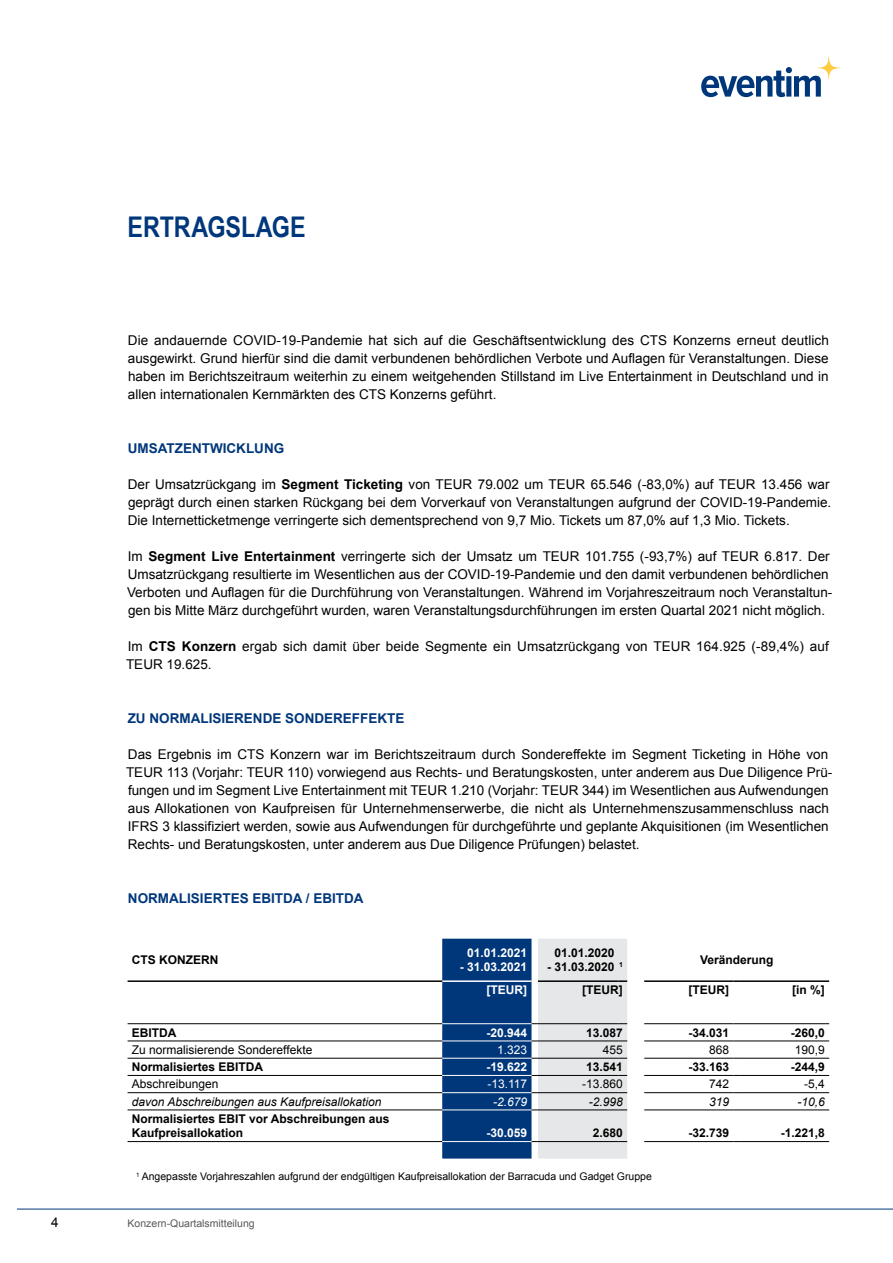
<style>
.page{position:relative;width:893px;height:1263px;background:#fff}
.page>*{position:absolute;margin:0;border:0;box-sizing:border-box;transform-origin:0 0}
.t1{font:700 28.5px "Arial Narrow";letter-spacing:-.005em;color:#00377b}
.t2{font:13.5px/18px "Arial";color:#000}
.t3{font:700 13.5px "Arial";color:#00377b}
.t4{font:700 12px/14.4px "Arial";color:#000}
.t5{font:12px "Arial";color:#000}
.t6{font:italic 12px "Arial";color:#000}
.t7{font:700 12px "Arial";color:#fff}
.t8{font:12px "Arial";color:#fff}
.t9{font:italic 12px "Arial";color:#fff}
.t10{font:10.5px "Arial";color:#000}
.t11{font:10.5px "Arial";color:#58595b}
.s1{font-weight:700}
</style>
<div class="page">
<hr style="left:17px;top:1209px;width:876px;height:1px;background:#00377b">
<svg style="left:701px;top:57px;width:139px;height:40px"></svg>
<hr style="left:128px;top:1023px;width:314px;height:1px;background:#000">
<hr style="left:644px;top:1023px;width:89px;height:1px;background:#000">
<hr style="left:740px;top:1023px;width:89px;height:1px;background:#000">
<hr style="left:128px;top:1040px;width:314px;height:1px;background:#000">
<hr style="left:644px;top:1040px;width:89px;height:1px;background:#000">
<hr style="left:740px;top:1040px;width:89px;height:1px;background:#000">
<hr style="left:128px;top:1058px;width:314px;height:1px;background:#000">
<hr style="left:644px;top:1058px;width:89px;height:1px;background:#000">
<hr style="left:740px;top:1058px;width:89px;height:1px;background:#000">
<hr style="left:128px;top:1075px;width:314px;height:1px;background:#000">
<hr style="left:644px;top:1075px;width:89px;height:1px;background:#000">
<hr style="left:740px;top:1075px;width:89px;height:1px;background:#000">
<hr style="left:128px;top:1092px;width:314px;height:1px;background:#000">
<hr style="left:644px;top:1092px;width:89px;height:1px;background:#000">
<hr style="left:740px;top:1092px;width:89px;height:1px;background:#000">
<hr style="left:128px;top:1109px;width:314px;height:1px;background:#000">
<hr style="left:644px;top:1109px;width:89px;height:1px;background:#000">
<hr style="left:740px;top:1109px;width:89px;height:1px;background:#000">
<hr style="left:128px;top:1141px;width:314px;height:1px;background:#000">
<hr style="left:740px;top:1141px;width:89px;height:1px;background:#000">
<hr style="left:128px;top:980px;width:314px;height:2px;background:#000">
<hr style="left:644px;top:980px;width:89px;height:2px;background:#000">
<svg style="left:733px;top:980px;width:7px;height:2px"></svg>
<hr style="left:740px;top:980px;width:89px;height:2px;background:#000">
<svg style="left:442px;top:939px;width:185px;height:219px;background:#7992b2"></svg>
<hr style="left:644px;top:1141px;width:89px;height:1px;background:#000">
<p class="t2" style="left:51px;top:1213px;width:9px">4</p>
<h1 class="t1" style="left:128px;top:210px;width:180px">ERTRAGSLAGE</h1>
<p class="t2" style="left:128px;top:331px;width:703px;text-align:justify">Die andauernde COVID-19-Pandemie hat sich auf die Geschäftsentwicklung des CTS Konzerns erneut deutlich ausgewirkt. Grund hierfür sind die damit verbundenen behördlichen Verbote und Auflagen für Veranstaltungen. Diese haben im Berichtszeitraum weiterhin zu einem weitgehenden Stillstand im Live Entertainment in Deutschland und in allen internationalen Kernmärkten des CTS Konzerns geführt.</p>
<p class="t3" style="left:128px;top:439px;width:158px">UMSATZENTWICKLUNG</p>
<p class="t2" style="left:128px;top:475px;width:705px">Der Umsatzrückgang im <span class="s1">Segment Ticketing</span> von TEUR 79.002 um TEUR 65.546 (-83,0%) auf TEUR 13.456 war geprägt durch einen starken Rückgang bei dem Vorverkauf von Veranstaltungen aufgrund der COVID-19-Pandemie.<br>Die Internetticketmenge verringerte sich dementsprechend von 9,7 Mio. Tickets um 87,0% auf 1,3 Mio. Tickets.</p>
<p class="t2" style="left:127px;top:547px;width:707px">Im <span class="s1">Segment Live Entertainment</span> verringerte sich der Umsatz um TEUR 101.755 (-93,7%) auf TEUR 6.817. Der Umsatzrückgang resultierte im Wesentlichen aus der COVID-19-Pandemie und den damit verbundenen behördlichen Verboten und Auflagen für die Durchführung von Veranstaltungen. Während im Vorjahreszeitraum noch Veranstaltun&shy;gen bis Mitte März durchgeführt wurden, waren Veranstaltungsdurchführungen im ersten Quartal 2021 nicht möglich.</p>
<p class="t2" style="left:126px;top:637px;width:704px">Im <span class="s1">CTS Konzern</span> ergab sich damit über beide Segmente ein Umsatzrückgang von TEUR 164.925 (-89,4%) auf<br>TEUR 19.625.</p>
<p class="t3" style="left:128px;top:709px;width:278px">ZU NORMALISIERENDE SONDEREFFEKTE</p>
<p class="t2" style="left:126px;top:745px;width:708px">Das Ergebnis im CTS Konzern war im Berichtszeitraum durch Sondereffekte im Segment Ticketing in Höhe von TEUR 113 (Vorjahr: TEUR 110) vorwiegend aus Rechts- und Beratungskosten, unter anderem aus Due Diligence Prü&shy;fungen und im Segment Live Entertainment mit TEUR 1.210 (Vorjahr: TEUR 344) im Wesentlichen aus Aufwendungen aus Allokationen von Kaufpreisen für Unternehmenserwerbe, die nicht als Unternehmenszusammenschluss nach IFRS 3 klassifiziert werden, sowie aus Aufwendungen für durchgeführte und geplante Akquisitionen (im Wesentlichen Rechts- und Beratungskosten, unter anderem aus Due Diligence Prüfungen) belastet.</p>
<p class="t3" style="left:128px;top:889px;width:237px">NORMALISIERTES EBITDA / EBITDA</p>
<p class="t4" style="left:132px;top:953px;width:88px">CTS KONZERN</p>
<p class="t7" style="left:467px;top:944px;width:62px">01.01.2021</p>
<p class="t7" style="left:460px;top:959px;width:69px">- 31.03.2021</p>
<p class="t4" style="left:554px;top:946px;width:62px">01.01.2020</p>
<p class="t4" style="left:547px;top:960px;width:77px">- 31.03.2020 <sup>1</sup></p>
<p class="t4" style="left:700px;top:953px;width:75px">Veränderung</p>
<p class="t7" style="left:487px;top:982px;width:42px">[TEUR]</p>
<p class="t4" style="left:582px;top:983px;width:42px">[TEUR]</p>
<p class="t4" style="left:689px;top:983px;width:42px">[TEUR]</p>
<p class="t4" style="left:792px;top:983px;width:34px">[in %]</p>
<p class="t4" style="left:132px;top:1026px;width:46px">EBITDA</p>
<p class="t7" style="left:487px;top:1024px;width:42px">-20.944</p>
<p class="t4" style="left:586px;top:1026px;width:38px">13.087</p>
<p class="t4" style="left:688px;top:1026px;width:42px">-34.031</p>
<p class="t4" style="left:791px;top:1026px;width:36px">-260,0</p>
<p class="t5" style="left:132px;top:1042px;width:182px">Zu normalisierende Sondereffekte</p>
<p class="t8" style="left:497px;top:1042px;width:32px">1.323</p>
<p class="t5" style="left:603px;top:1042px;width:22px">455</p>
<p class="t5" style="left:709px;top:1042px;width:22px">868</p>
<p class="t5" style="left:795px;top:1042px;width:32px">190,9</p>
<p class="t4" style="left:132px;top:1060px;width:133px">Normalisiertes EBITDA</p>
<p class="t7" style="left:487px;top:1059px;width:42px">-19.622</p>
<p class="t4" style="left:586px;top:1060px;width:38px">13.541</p>
<p class="t4" style="left:688px;top:1060px;width:42px">-33.163</p>
<p class="t4" style="left:791px;top:1060px;width:36px">-244,9</p>
<p class="t5" style="left:132px;top:1076px;width:88px">Abschreibungen</p>
<p class="t8" style="left:487px;top:1076px;width:41px">-13.117</p>
<p class="t5" style="left:582px;top:1076px;width:42px">-13.860</p>
<p class="t5" style="left:709px;top:1076px;width:22px">742</p>
<p class="t5" style="left:804px;top:1076px;width:22px">-5,4</p>
<p class="t6" style="left:132px;top:1094px;width:251px">davon Abschreibungen aus Kaufpreisallokation</p>
<p class="t9" style="left:493px;top:1094px;width:36px">-2.679</p>
<p class="t6" style="left:589px;top:1094px;width:36px">-2.998</p>
<p class="t6" style="left:709px;top:1094px;width:22px">319</p>
<p class="t6" style="left:797px;top:1094px;width:29px">-10,6</p>
<p class="t4" style="left:132px;top:1112px;width:259px">Normalisiertes EBIT vor Abschreibungen aus<br>Kaufpreisallokation</p>
<p class="t7" style="left:486px;top:1125px;width:42px">-30.059</p>
<p class="t4" style="left:593px;top:1126px;width:32px">2.680</p>
<p class="t4" style="left:688px;top:1126px;width:42px">-32.739</p>
<p class="t4" style="left:781px;top:1126px;width:46px">-1.221,8</p>
<p class="t10" style="left:136px;top:1170px;width:517px"><sup>1</sup> Angepasste Vorjahreszahlen aufgrund der endgültigen Kaufpreisallokation der Barracuda und Gadget Gruppe</p>
<p class="t11" style="left:128px;top:1216px;width:129px">Konzern-Quartalsmitteilung</p>
</div>
